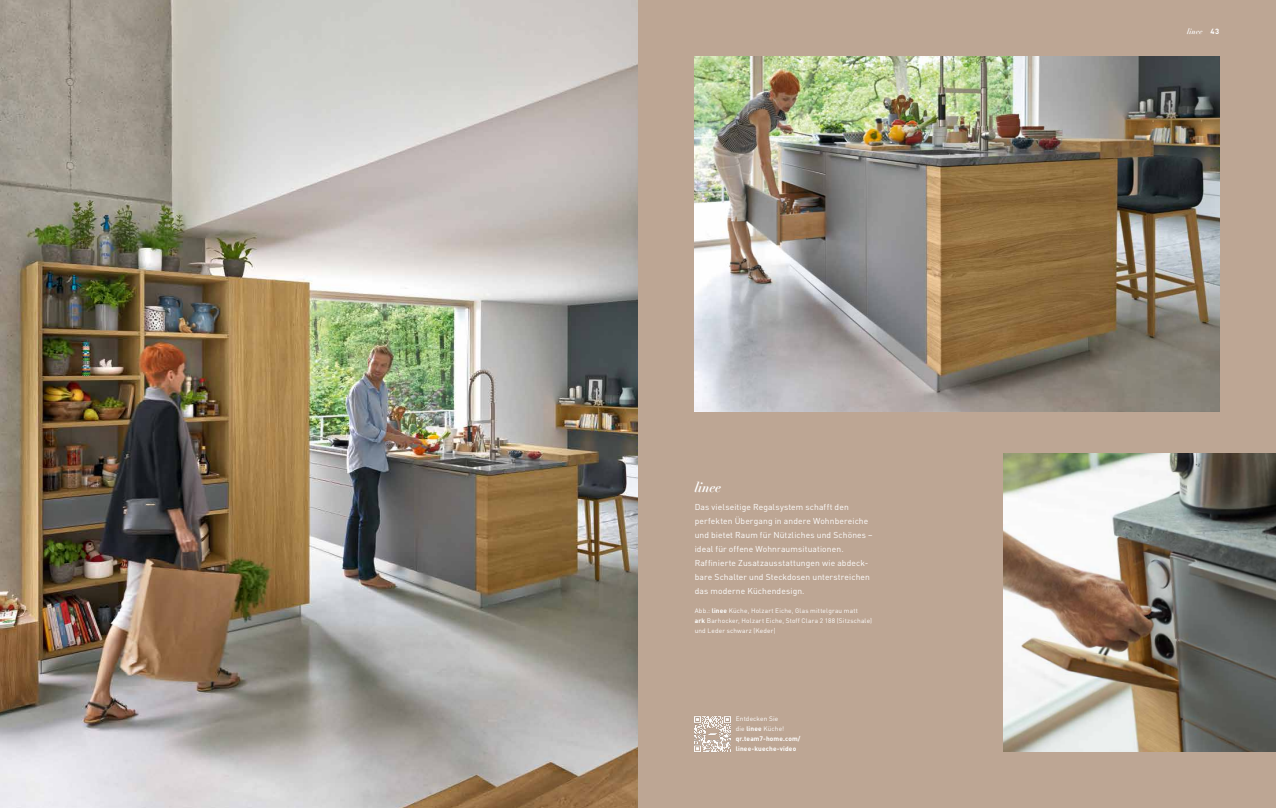
<style>
.page{position:relative;width:1276px;height:808px;background:#fff}
.page>*{position:absolute;margin:0;border:0;box-sizing:border-box;transform-origin:0 0}
.t1{font:italic 700 13.5px "Didotfor TEAM Sieben";letter-spacing:-.01em;color:#fff}
.t2{font:8.5px/14px "Team 7 DIN Pro";letter-spacing:.015em;color:#fff}
.t3{font:italic 700 7.5px "Didotfor TEAM Sieben";letter-spacing:.01em;color:#fff}
.t4{font:6.5px/10px "Team 7 DIN Pro";letter-spacing:.025em;color:#fff}
.t5{font:700 6.5px/10px "Team 7 DIN Pro";letter-spacing:.025em;color:#fff}
.s1{font-weight:700}
.s2{font-weight:400}
.s3{font-family:"Team 7 DIN Pro";font-style:normal}
</style>
<div class="page">
<div style="left:638px;top:0;width:638px;height:808px;background:#bda694"></div>
<img style="left:1003px;top:454px;width:273px;height:297px">
<img style="left:694px;top:57px;width:525px;height:354px">
<img style="left:0;top:0;width:638px;height:808px">
<img style="left:694px;top:716px;width:37px;height:36px">
<h1 class="t1" style="left:694px;top:479px;width:28px">linee</h1>
<p class="t2" style="left:694px;top:500px;width:179px">Das vielseitige Regalsystem schafft den perfekten Übergang in andere Wohnbereiche und bietet Raum für Nützliches und Schönes – ideal für offene Wohnraumsituationen.<br>Raffinierte Zusatzausstattungen wie abdeck&shy;bare Schalter und Steckdosen unterstreichen das moderne Küchendesign.</p>
<p class="t4" style="left:694px;top:606px;width:179px">Abb.: <span class="s1">linee</span> Küche, Holzart Eiche, Glas mittelgrau matt<br><span class="s1">ark</span> Barhocker, Holzart Eiche, Stoff Clara 2 188 (Sitzschale) und Leder schwarz (Keder)</p>
<p class="t5" style="left:736px;top:714px;width:66px"><span class="s2">Entdecken Sie<br>die</span> linee <span class="s2">Küche! </span>qr.team7-home.com/ linee-kueche-video</p>
<p class="t3" style="left:1187px;top:27px;width:33px">linee <span class="s3">43</span></p>
</div>
